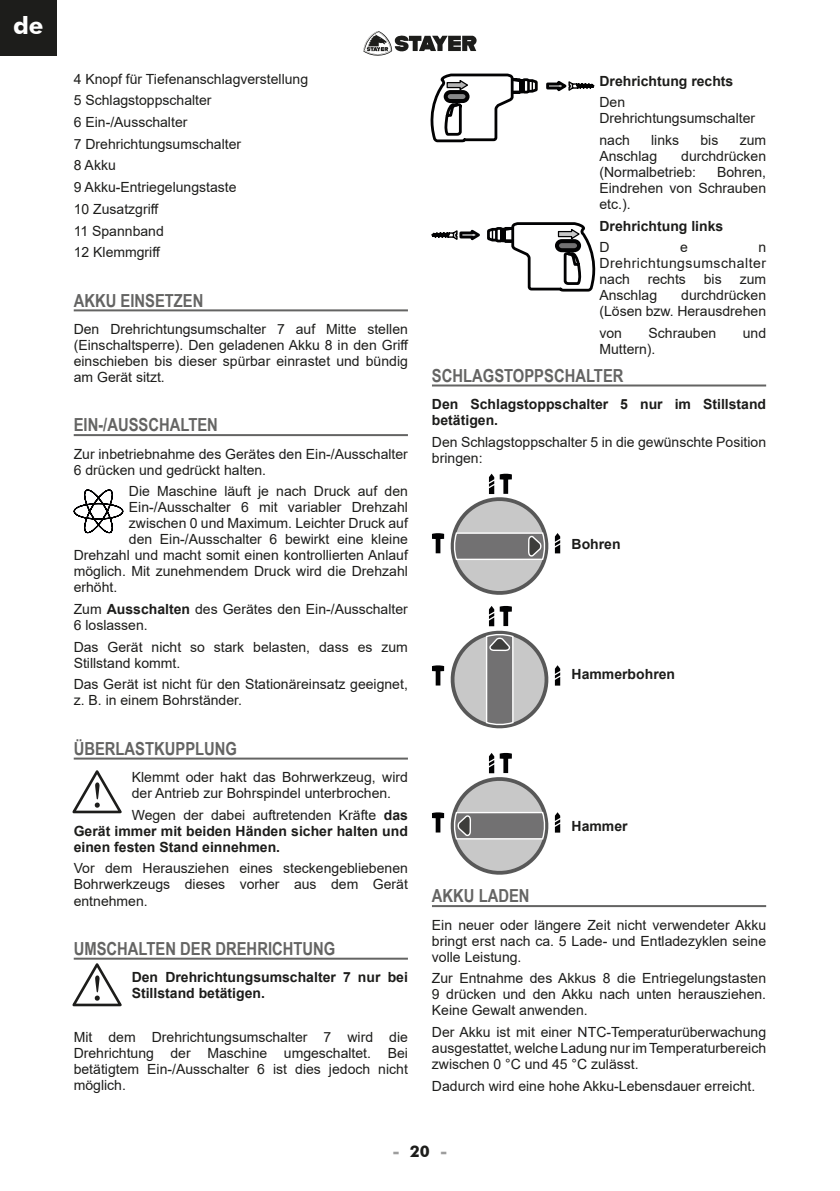
<style>
.page{position:relative;width:840px;height:1191px;background:#fff}
.page>*{position:absolute;margin:0;border:0;box-sizing:border-box;transform-origin:0 0}
.t1{font:700 24px "Futura BT";color:#fff}
.t2{font:700 18px "Arial Narrow";color:#646463}
.t3{font:700 16px "Futura BT";color:#9d9d9d}
.t4{font:14px/16px "Arial";color:#1d1d1b}
.t5{font:700 14px/16px "Arial";color:#1d1d1b}
.s1{font-weight:700}
.s2{font-weight:400}
.s3{color:#1d1d1b}
</style>
<div class="page">
<svg style="left:363px;top:31px;width:114px;height:25px"></svg>
<div style="left:0;top:0;width:57px;height:56px;background:#1d1d1b"></div>
<hr style="left:74px;top:309px;width:333px;height:2px;background:#646463">
<hr style="left:74px;top:434px;width:333px;height:2px;background:#646463">
<hr style="left:74px;top:757px;width:333px;height:2px;background:#646463">
<hr style="left:74px;top:957px;width:333px;height:2px;background:#646463">
<svg style="left:73px;top:489px;width:51px;height:45px"></svg>
<svg style="left:72px;top:770px;width:50px;height:44px"></svg>
<svg style="left:72px;top:963px;width:50px;height:44px"></svg>
<hr style="left:431px;top:384px;width:334px;height:2px;background:#646463">
<hr style="left:431px;top:905px;width:334px;height:2px;background:#646463">
<svg style="left:430px;top:75px;width:108px;height:68px"></svg>
<svg style="left:546px;top:80px;width:49px;height:12px"></svg>
<svg style="left:431px;top:224px;width:169px;height:163px"></svg>
<svg style="left:432px;top:752px;width:128px;height:123px"></svg>
<svg style="left:432px;top:606px;width:128px;height:123px"></svg>
<svg style="left:432px;top:473px;width:128px;height:122px"></svg>
<h1 class="t1" style="left:13px;top:10px;width:32px">de</h1>
<p class="t4" style="left:74px;top:68px;width:236px;line-height:21.6px">4 Knopf für Tiefenanschlagverstellung<br>5 Schlagstoppschalter<br>6 Ein-/Ausschalter<br>7 Drehrichtungsumschalter<br>8 Akku<br>9 Akku-Entriegelungstaste<br>10 Zusatzgriff<br>11 Spannband<br>12 Klemmgriff</p>
<p class="t2" style="left:74px;top:286px;width:131px">AKKU EINSETZEN</p>
<p class="t4" style="left:74px;top:321px;width:336px;text-align:justify">Den Drehrichtungsumschalter 7 auf Mitte stellen (Einschaltsperre). Den geladenen Akku 8 in den Griff einschieben bis dieser spürbar einrastet und bündig am Gerät sitzt.</p>
<p class="t2" style="left:74px;top:411px;width:146px">EIN-/AUSSCHALTEN</p>
<p class="t4" style="left:74px;top:445px;width:335px">Zur inbetriebnahme des Gerätes den Ein-/Ausschalter<br>6 drücken und gedrückt halten.</p>
<p class="t4" style="left:129px;top:483px;width:280px">Die Maschine läuft je nach Druck auf den</p>
<p class="t4" style="left:129px;top:499px;width:280px">Ein-/Ausschalter 6 mit variabler Drehzahl</p>
<p class="t4" style="left:129px;top:515px;width:280px">zwischen 0 und Maximum. Leichter Druck auf</p>
<p class="t4" style="left:129px;top:531px;width:280px">den Ein-/Ausschalter 6 bewirkt eine kleine</p>
<p class="t4" style="left:74px;top:547px;width:335px">Drehzahl und macht somit einen kontrollierten Anlauf</p>
<p class="t4" style="left:74px;top:563px;width:335px">möglich. Mit zunehmendem Druck wird die Drehzahl</p>
<p class="t4" style="left:74px;top:579px;width:45px">erhöht.</p>
<p class="t4" style="left:74px;top:601px;width:335px">Zum <span class="s1">Ausschalten</span> des Gerätes den Ein-/Ausschalter<br>6 loslassen.</p>
<p class="t4" style="left:74px;top:638px;width:335px">Das Gerät nicht so stark belasten, dass es zum<br>Stillstand kommt.</p>
<p class="t4" style="left:74px;top:676px;width:335px">Das Gerät ist nicht für den Stationäreinsatz geeignet, z. B. in einem Bohrständer.</p>
<p class="t2" style="left:74px;top:735px;width:165px">ÜBERLASTKUPPLUNG</p>
<p class="t4" style="left:132px;top:769px;width:277px">Klemmt oder hakt das Bohrwerkzeug, wird der Antrieb zur Bohrspindel unterbrochen.</p>
<p class="t5" style="left:74px;top:807px;width:335px;text-align:justify;text-indent:58px"><span class="s2">Wegen der dabei auftretenden Kräfte</span> das Gerät immer mit beiden Händen sicher halten und einen festen Stand einnehmen.</p>
<p class="t4" style="left:74px;top:860px;width:335px;text-align:justify">Vor dem Herausziehen eines steckengebliebenen Bohrwerkzeugs dieses vorher aus dem Gerät entnehmen.</p>
<p class="t2" style="left:74px;top:935px;width:263px">UMSCHALTEN DER DREHRICHTUNG</p>
<p class="t5" style="left:132px;top:969px;width:277px">Den Drehrichtungsumschalter 7 nur bei<br>Stillstand betätigen.</p>
<p class="t4" style="left:74px;top:1028px;width:335px;text-align:justify">Mit dem Drehrichtungsumschalter 7 wird die Drehrichtung der Maschine umgeschaltet. Bei betätigtem Ein-/Ausschalter 6 ist dies jedoch nicht möglich.</p>
<p class="t5" style="left:599px;top:73px;width:135px">Drehrichtung rechts</p>
<p class="t4" style="left:599px;top:94px;width:157px">Den<br>Drehrichtungsumschalter</p>
<p class="t4" style="left:599px;top:132px;width:32px">nach</p>
<p class="t4" style="left:650px;top:132px;width:29px">links</p>
<p class="t4" style="left:700px;top:132px;width:19px">bis</p>
<p class="t4" style="left:739px;top:132px;width:28px">zum</p>
<p class="t4" style="left:599px;top:148px;width:59px">Anschlag</p>
<p class="t4" style="left:599px;top:148px;width:168px;text-indent:82px">durchdrücken (Normalbetrieb:</p>
<p class="t4" style="left:599px;top:164px;width:168px;text-align:justify;text-indent:117px">Bohren, Eindrehen von Schrauben etc.).</p>
<p class="t5" style="left:599px;top:218px;width:125px">Drehrichtung links</p>
<p class="t4" style="left:599px;top:239px;width:12px">D</p>
<p class="t4" style="left:679px;top:239px;width:9px">e</p>
<p class="t4" style="left:599px;top:239px;width:168px;text-align:justify;text-indent:159px">n Drehrichtungsumschalter nach</p>
<p class="t4" style="left:647px;top:271px;width:40px">rechts</p>
<p class="t4" style="left:703px;top:271px;width:19px">bis</p>
<p class="t4" style="left:739px;top:271px;width:28px">zum</p>
<p class="t4" style="left:599px;top:287px;width:59px">Anschlag</p>
<p class="t4" style="left:599px;top:287px;width:168px;text-align:right">durchdrücken<br>(Lösen bzw. Herausdrehen</p>
<p class="t4" style="left:599px;top:325px;width:24px">von</p>
<p class="t4" style="left:648px;top:325px;width:69px">Schrauben</p>
<p class="t4" style="left:742px;top:325px;width:25px">und</p>
<p class="t4" style="left:599px;top:341px;width:58px">Muttern).</p>
<p class="t2" style="left:431px;top:362px;width:193px">SCHLAGSTOPPSCHALTER</p>
<p class="t5" style="left:431px;top:396px;width:335px">Den Schlagstoppschalter 5 nur im Stillstand betätigen.</p>
<p class="t4" style="left:431px;top:434px;width:335px">Den Schlagstoppschalter 5 in die gewünschte Position bringen:</p>
<p class="t5" style="left:571px;top:536px;width:50px">Bohren</p>
<p class="t5" style="left:571px;top:666px;width:105px">Hammerbohren</p>
<p class="t5" style="left:571px;top:818px;width:58px">Hammer</p>
<p class="t2" style="left:431px;top:882px;width:99px">AKKU LADEN</p>
<p class="t4" style="left:431px;top:916px;width:335px;text-align:justify">Ein neuer oder längere Zeit nicht verwendeter Akku bringt erst nach ca. 5 Lade- und Entladezyklen seine volle Leistung.</p>
<p class="t4" style="left:431px;top:970px;width:335px;text-align:justify">Zur Entnahme des Akkus 8 die Entriegelungstasten 9 drücken und den Akku nach unten herausziehen.<br>Keine Gewalt anwenden.</p>
<p class="t4" style="left:431px;top:1024px;width:335px;text-align:justify">Der Akku ist mit einer NTC-Temperaturüberwachung ausgestattet, welche Ladung nur im Temperaturbereich zwischen 0 °C und 45 °C zulässt.</p>
<p class="t4" style="left:431px;top:1077px;width:324px">Dadurch wird eine hohe Akku-Lebensdauer erreicht.</p>
<p class="t3" style="left:392px;top:1141px;width:56px">- <span class="s3">20</span> -</p>
</div>
